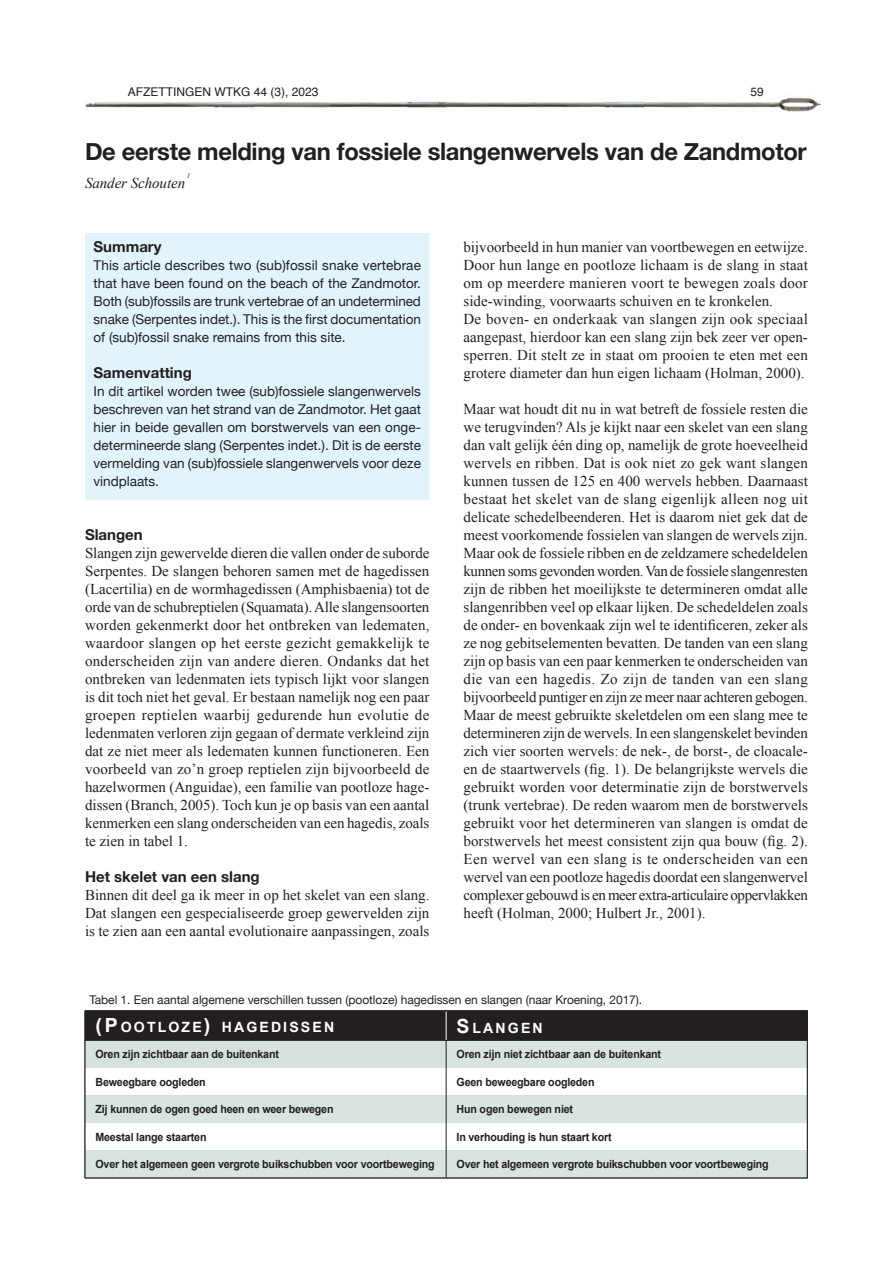
<style>
.page{position:relative;width:893px;height:1263px;background:#fff}
.page>*{position:absolute;margin:0;border:0;box-sizing:border-box;transform-origin:0 0}
.t1{font:700 24px "Helvetica Neue";letter-spacing:-.015em;color:#231f20}
.t2{font:15px/18px "Times New Roman";color:#231f20;text-align:justify}
.t3{font:700 15px "Helvetica Neue";color:#231f20}
.t4{font:italic 15px "Times New Roman";letter-spacing:-.005em;color:#231f20}
.t5{font:700 14.1px "Arial";letter-spacing:.15em;color:#fff}
.t6{font:13.5px/18px "Helvetica Neue";color:#231f20;text-align:justify}
.t7{font:12px "Helvetica Neue";letter-spacing:-.005em;color:#231f20}
.t8{font:12px "Helvetica";color:#231f20}
.t9{font:700 11.25px "Arial";letter-spacing:-.015em;color:#231f20;scale:.95 1}
.t10{font:italic 7.05px "Times New Roman";color:#231f20}
.s1{font-size:19.5px}
</style>
<div class="page">
<img style="left:82px;top:97px;width:739px;height:15px">
<div style="left:85px;top:233px;width:345px;height:267px;background:#e1f4fc"></div>
<div style="left:85px;top:1011px;width:722px;height:29px;background:#231f20"></div>
<div style="left:86px;top:1041px;width:721px;height:136px;background:#dae4de"></div>
<svg style="left:86px;top:1068px;width:721px;height:82px"></svg>
<hr style="left:85px;top:1010px;width:1px;height:168px;background:#231f20">
<hr style="left:807px;top:1010px;width:1px;height:168px;background:#231f20">
<hr style="left:446px;top:1040px;width:1px;height:138px;background:#231f20">
<svg style="left:446px;top:1011px;width:1px;height:29px"></svg>
<hr style="left:85px;top:1010px;width:722px;height:1px;background:#231f20">
<hr style="left:85px;top:1040px;width:722px;height:1px;background:#231f20">
<hr style="left:85px;top:1177px;width:722px;height:1px;background:#231f20">
<p class="t8" style="left:128px;top:87px;width:192px">AFZETTINGEN WTKG 44 (3), 2023</p>
<p class="t8" style="left:750px;top:87px;width:15px">59</p>
<h1 class="t1" style="left:85px;top:136px;width:723px">De eerste melding van fossiele slangenwervels van de Zandmotor</h1>
<p class="t4" style="left:85px;top:178px;width:102px">Sander Schouten</p>
<p class="t10" style="left:187px;top:173px;width:5px">1</p>
<p class="t3" style="left:94px;top:237px;width:70px">Summary</p>
<p class="t6" style="left:94px;top:256px;width:329px">This article describes two (sub)fossil snake vertebrae that have been found on the beach of the Zandmotor.<br>Both (sub)fossils are trunk vertebrae of an undetermined snake (Serpentes indet.). This is the first documentation of (sub)fossil snake remains from this site.</p>
<p class="t3" style="left:94px;top:363px;width:100px">Samenvatting</p>
<p class="t6" style="left:94px;top:382px;width:329px">In dit artikel worden twee (sub)fossiele slangenwervels beschreven van het strand van de Zandmotor. Het gaat hier in beide gevallen om borstwervels van een onge&shy;determineerde slang (Serpentes indet.). Dit is de eerste vermelding van (sub)fossiele slangenwervels voor deze vindplaats.</p>
<p class="t3" style="left:85px;top:525px;width:59px">Slangen</p>
<p class="t2" style="left:85px;top:545px;width:346px">Slangen zĳn gewervelde dieren die vallen onder de suborde Serpentes. De slangen behoren samen met de hagedissen (Lacertilia) en de wormhagedissen (Amphisbaenia) tot de orde van de schubreptielen (Squamata). Alle slangensoorten worden gekenmerkt door het ontbreken van ledematen, waardoor slangen op het eerste gezicht gemakkelĳk te onderscheiden zĳn van andere dieren. Ondanks dat het ontbreken van ledenmaten iets typisch lĳkt voor slangen is dit toch niet het geval. Er bestaan namelĳk nog een paar groepen reptielen waarbĳ gedurende hun evolutie de ledenmaten verloren zĳn gegaan of dermate verkleind zĳn dat ze niet meer als ledematen kunnen functioneren. Een voorbeeld van zo’n groep reptielen zĳn bĳvoorbeeld de hazelwormen (Anguidae), een familie van pootloze hage&shy;dissen (Branch, 2005). Toch kun je op basis van een aantal kenmerken een slang onderscheiden van een hagedis, zoals te zien in tabel 1.</p>
<p class="t3" style="left:85px;top:867px;width:176px">Het skelet van een slang</p>
<p class="t2" style="left:85px;top:887px;width:346px">Binnen dit deel ga ik meer in op het skelet van een slang.<br>Dat slangen een gespecialiseerde groep gewervelden zĳn is te zien aan een aantal evolutionaire aanpassingen, zoals</p>
<p class="t2" style="left:463px;top:239px;width:346px;text-align:left">bĳvoorbeeld in hun manier van voortbewegen en eetwĳze.<br>Door hun lange en pootloze lichaam is de slang in staat om op meerdere manieren voort te bewegen zoals door side-winding, voorwaarts schuiven en te kronkelen.<br>De boven- en onderkaak van slangen zĳn ook speciaal aangepast, hierdoor kan een slang zĳn bek zeer ver open&shy;sperren. Dit stelt ze in staat om prooien te eten met een grotere diameter dan hun eigen lichaam (Holman, 2000).</p>
<p class="t2" style="left:463px;top:401px;width:346px">Maar wat houdt dit nu in wat betreft de fossiele resten die we terugvinden? Als je kĳkt naar een skelet van een slang dan valt gelĳk één ding op, namelĳk de grote hoeveelheid wervels en ribben. Dat is ook niet zo gek want slangen kunnen tussen de 125 en 400 wervels hebben. Daarnaast bestaat het skelet van de slang eigenlĳk alleen nog uit delicate schedelbeenderen. Het is daarom niet gek dat de meest voorkomende fossielen van slangen de wervels zĳn.<br>Maar ook de fossiele ribben en de zeldzamere schedeldelen kunnen soms gevonden worden. Van de fossiele slangenresten zĳn de ribben het moeilĳkste te determineren omdat alle slangenribben veel op elkaar lĳken. De schedeldelen zoals de onder- en bovenkaak zĳn wel te identificeren, zeker als ze nog gebitselementen bevatten. De tanden van een slang zĳn op basis van een paar kenmerken te onderscheiden van die van een hagedis. Zo zijn de tanden van een slang bijvoorbeeld puntiger en zijn ze meer naar achteren gebogen.<br>Maar de meest gebruikte skeletdelen om een slang mee te determineren zijn de wervels. In een slangenskelet bevinden zich vier soorten wervels: de nek-, de borst-, de cloacale&shy;en de staartwervels (fig. 1). De belangrĳkste wervels die gebruikt worden voor determinatie zĳn de borstwervels (trunk vertebrae). De reden waarom men de borstwervels gebruikt voor het determineren van slangen is omdat de borstwervels het meest consistent zĳn qua bouw (fig. 2).<br>Een wervel van een slang is te onderscheiden van een wervel van een pootloze hagedis doordat een slangenwervel complexer gebouwd is en meer extra-articulaire oppervlakken heeft (Holman, 2000; Hulbert Jr., 2001).</p>
<p class="t7" style="left:89px;top:992px;width:554px">Tabel 1. Een aantal algemene verschillen tussen (pootloze) hagedissen en slangen (naar Kroening, 2017).</p>
<p class="t5" style="left:95px;top:1021px;width:240px"><span class="s1">(P</span>OOTLOZE<span class="s1">)</span> HAGEDISSEN</p>
<p class="t5" style="left:457px;top:1022px;width:88px"><span class="s1">S</span>LANGEN</p>
<p class="t9" style="left:95px;top:1050px;width:195px">Oren zĳn zichtbaar aan de buitenkant</p>
<p class="t9" style="left:457px;top:1050px;width:217px">Oren zĳn niet zichtbaar aan de buitenkant</p>
<p class="t9" style="left:95px;top:1077px;width:118px">Beweegbare oogleden</p>
<p class="t9" style="left:457px;top:1077px;width:147px">Geen beweegbare oogleden</p>
<p class="t9" style="left:95px;top:1105px;width:252px">Zĳ kunnen de ogen goed heen en weer bewegen</p>
<p class="t9" style="left:457px;top:1105px;width:124px">Hun ogen bewegen niet</p>
<p class="t9" style="left:95px;top:1132px;width:118px">Meestal lange staarten</p>
<p class="t9" style="left:457px;top:1132px;width:165px">In verhouding is hun staart kort</p>
<p class="t9" style="left:95px;top:1160px;width:359px">Over het algemeen geen vergrote buikschubben voor voortbeweging</p>
<p class="t9" style="left:457px;top:1160px;width:330px">Over het algemeen vergrote buikschubben voor voortbeweging</p>
</div>
